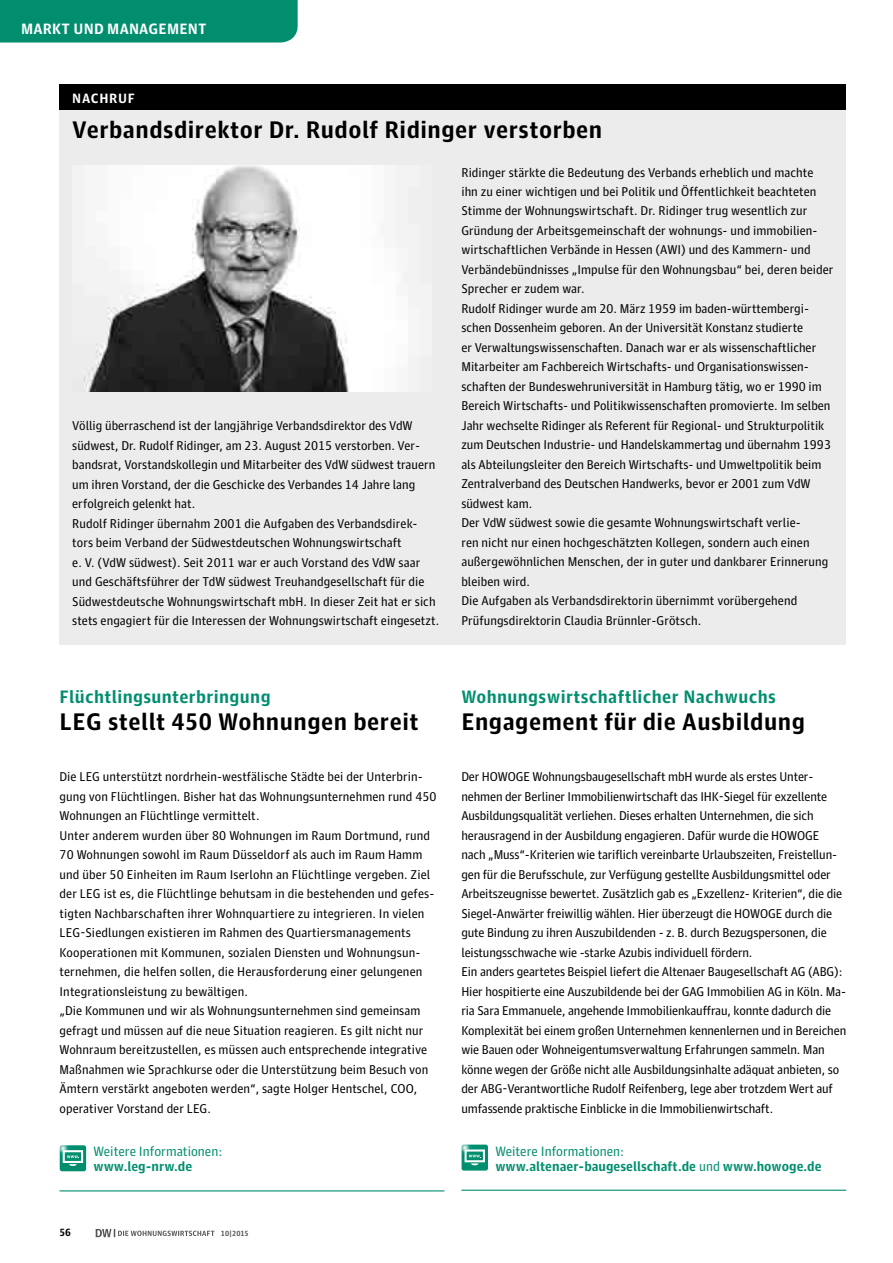
<style>
.page{position:relative;width:893px;height:1263px;background:#fff}
.page>*{position:absolute;margin:0;border:0;box-sizing:border-box;transform-origin:0 0}
.t1{font:700 24px "Guardian Agate Sans 1";letter-spacing:.02em;color:#000}
.t2{font:700 18px "Guardian Agate Sans 1";letter-spacing:.02em;color:#008e6f}
.t3{font:700 15px "Guardian Agate Sans 1";letter-spacing:.01em;color:#fff}
.t4{font:700 13.5px/15px "Guardian Agate Sans 1";color:#008e6f}
.t5{font:13.5px "Guardian Agate Sans 1";color:#008e6f}
.t6{font:700 13.5px "Guardian Agate Sans 1";letter-spacing:.05em;color:#fff}
.t7{font:12.75px/19.5px "Guardian Agate Sans 1";color:#000}
.t8{font:700 10.5px "Guardian Agate Sans 1";color:#000}
.t9{font:700 7.5px "Guardian Agate Sans 1";color:#565655}
.s1{font-weight:400}
</style>
<div class="page">
<svg style="left:96px;top:1229px;width:118px;height:8px"></svg>
<div style="left:0;top:0;width:298px;height:43px;background:#008e6f"></div>
<hr style="left:461px;top:1190px;width:385px;height:1px;background:#008e6f">
<svg style="left:462px;top:1144px;width:26px;height:26px"></svg>
<hr style="left:60px;top:1190px;width:384px;height:1px;background:#008e6f">
<svg style="left:60px;top:1145px;width:26px;height:26px"></svg>
<div style="left:60px;top:108px;width:786px;height:537px;background:#ececec"></div>
<div style="left:60px;top:84px;width:786px;height:26px;background:#000"></div>
<img style="left:84px;top:165px;width:325px;height:226px">
<p class="t3" style="left:21px;top:18px;width:187px">MARKT UND MANAGEMENT</p>
<p class="t6" style="left:72px;top:89px;width:64px">NACHRUF</p>
<h1 class="t1" style="left:72px;top:113px;width:532px">Verbandsdirektor Dr. Rudolf Ridinger verstorben</h1>
<p class="t7" style="left:72px;top:415px;width:369px">Völlig überraschend ist der langjährige Verbandsdirektor des VdW südwest, Dr. Rudolf Ridinger, am 23. August 2015 verstorben. Ver&shy;bandsrat, Vorstandskollegin und Mitarbeiter des VdW südwest trauern um ihren Vorstand, der die Geschicke des Verbandes 14 Jahre lang erfolgreich gelenkt hat.<br>Rudolf Ridinger übernahm 2001 die Aufgaben des Verbandsdirek&shy;tors beim Verband der Südwestdeutschen Wohnungswirtschaft<br>e. V. (VdW südwest). Seit 2011 war er auch Vorstand des VdW saar und Geschäftsführer der TdW südwest Treuhandgesellschaft für die Südwestdeutsche Wohnungswirtschaft mbH. In dieser Zeit hat er sich stets engagiert für die Interessen der Wohnungswirtschaft eingesetzt.</p>
<p class="t7" style="left:461px;top:161px;width:374px">Ridinger stärkte die Bedeutung des Verbands erheblich und machte<br>ihn zu einer wichtigen und bei Politik und Öffentlichkeit beachteten Stimme der Wohnungswirtschaft. Dr. Ridinger trug wesentlich zur Gründung der Arbeitsgemeinschaft der wohnungs- und immobilien&shy;wirtschaftlichen Verbände in Hessen (AWI) und des Kammern- und Verbändebündnisses „Impulse für den Wohnungsbau“ bei, deren beider Sprecher er zudem war.<br>Rudolf Ridinger wurde am 20. März 1959 im baden-württembergi&shy;schen Dossenheim geboren. An der Universität Konstanz studierte<br>er Verwaltungswissenschaften. Danach war er als wissenschaftlicher Mitarbeiter am Fachbereich Wirtschafts- und Organisationswissen&shy;schaften der Bundeswehruniversität in Hamburg tätig, wo er 1990 im Bereich Wirtschafts- und Politikwissenschaften promovierte. Im selben Jahr wechselte Ridinger als Referent für Regional- und Strukturpolitik zum Deutschen Industrie- und Handelskammertag und übernahm 1993 als Abteilungsleiter den Bereich Wirtschafts- und Umweltpolitik beim Zentralverband des Deutschen Handwerks, bevor er 2001 zum VdW südwest kam.<br>Der VdW südwest sowie die gesamte Wohnungswirtschaft verlie-<br>ren nicht nur einen hochgeschätzten Kollegen, sondern auch einen außergewöhnlichen Menschen, der in guter und dankbarer Erinnerung bleiben wird.<br>Die Aufgaben als Verbandsdirektorin übernimmt vorübergehend Prüfungsdirektorin Claudia Brünnler-Grötsch.</p>
<h2 class="t2" style="left:60px;top:685px;width:213px">Flüchtlingsunterbringung</h2>
<h1 class="t1" style="left:60px;top:705px;width:361px">LEG stellt 450 Wohnungen bereit</h1>
<p class="t7" style="left:60px;top:766px;width:379px">Die LEG unterstützt nordrhein-westfälische Städte bei der Unterbrin&shy;gung von Flüchtlingen. Bisher hat das Wohnungsunternehmen rund 450<br>Wohnungen an Flüchtlinge vermittelt.<br>Unter anderem wurden über 80 Wohnungen im Raum Dortmund, rund 70 Wohnungen sowohl im Raum Düsseldorf als auch im Raum Hamm und über 50 Einheiten im Raum Iserlohn an Flüchtlinge vergeben. Ziel der LEG ist es, die Flüchtlinge behutsam in die bestehenden und gefes&shy;tigten Nachbarschaften ihrer Wohnquartiere zu integrieren. In vielen LEG-Siedlungen existieren im Rahmen des Quartiersmanagements Kooperationen mit Kommunen, sozialen Diensten und Wohnungsun&shy;ternehmen, die helfen sollen, die Herausforderung einer gelungenen Integrationsleistung zu bewältigen.<br>„Die Kommunen und wir als Wohnungsunternehmen sind gemeinsam gefragt und müssen auf die neue Situation reagieren. Es gilt nicht nur Wohnraum bereitzustellen, es müssen auch entsprechende integrative Maßnahmen wie Sprachkurse oder die Unterstützung beim Besuch von Ämtern verstärkt angeboten werden“, sagte Holger Hentschel, COO, operativer Vorstand der LEG.</p>
<p class="t5" style="left:94px;top:1142px;width:130px">Weitere Informationen:</p>
<p class="t4" style="left:94px;top:1158px;width:100px">www.leg-nrw.de</p>
<p class="t8" style="left:60px;top:1225px;width:13px">56</p>
<p class="t9" style="left:221px;top:1228px;width:29px">10 | 2015</p>
<h2 class="t2" style="left:461px;top:685px;width:316px">Wohnungswirtschaftlicher Nachwuchs</h2>
<h1 class="t1" style="left:461px;top:705px;width:345px">Engagement für die Ausbildung</h1>
<p class="t7" style="left:461px;top:766px;width:386px">Der HOWOGE Wohnungsbaugesellschaft mbH wurde als erstes Unter&shy;nehmen der Berliner Immobilienwirtschaft das IHK-Siegel für exzellente Ausbildungsqualität verliehen. Dieses erhalten Unternehmen, die sich herausragend in der Ausbildung engagieren. Dafür wurde die HOWOGE nach „Muss“-Kriterien wie tariflich vereinbarte Urlaubszeiten, Freistellun&shy;gen für die Berufsschule, zur Verfügung gestellte Ausbildungsmittel oder Arbeitszeugnisse bewertet. Zusätzlich gab es „Exzellenz- Kriterien“, die die Siegel-Anwärter freiwillig wählen. Hier überzeugt die HOWOGE durch die gute Bindung zu ihren Auszubildenden - z. B. durch Bezugspersonen, die leistungsschwache wie -starke Azubis individuell fördern.<br>Ein anders geartetes Beispiel liefert die Altenaer Baugesellschaft AG (ABG):<br>Hier hospitierte eine Auszubildende bei der GAG Immobilien AG in Köln. Ma&shy;ria Sara Emmanuele, angehende Immobilienkauffrau, konnte dadurch die Komplexität bei einem großen Unternehmen kennenlernen und in Bereichen wie Bauen oder Wohneigentumsverwaltung Erfahrungen sammeln. Man könne wegen der Größe nicht alle Ausbildungsinhalte adäquat anbieten, so der ABG-Verantwortliche Rudolf Reifenberg, lege aber trotzdem Wert auf umfassende praktische Einblicke in die Immobilienwirtschaft.</p>
<p class="t4" style="left:495px;top:1142px;width:328px"><span class="s1">Weitere Informationen: </span>www.altenaer-baugesellschaft.de <span class="s1">und</span> www.howoge.de</p>
</div>
